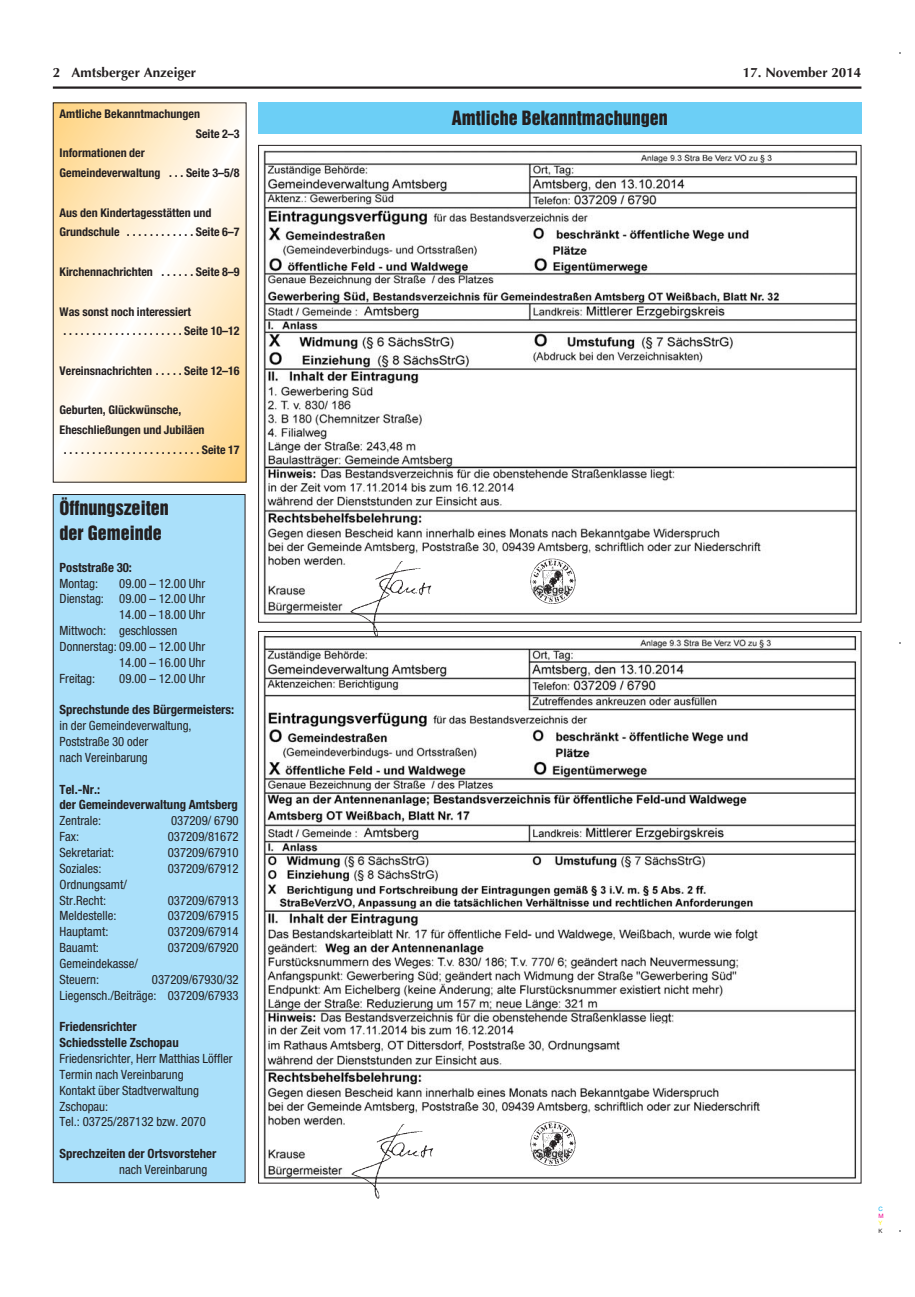
<style>
.page{position:relative;width:915px;height:1297px;background:#fff}
.page>*{position:absolute;margin:0;border:0;box-sizing:border-box;transform-origin:0 0}
.t1{font:18px/24.8px "Helvetica Inserat";color:#231f20}
.t2{font:700 13.5px "Optima";color:#231f20}
.t3{font:condensed 12.75px/15.9px "Helvetica Neue";color:#231f20}
.t4{font:700 condensed 12.75px/15.9px "Helvetica Neue";color:#231f20}
.t5{font:700 condensed 12px/19.8px "Helvetica Neue";color:#231f20}
.t6{font:6px "Helvetica Neue";color:#00adef}
.t7{font:6px "Helvetica Neue";color:#ec008c}
.t8{font:6px "Helvetica Neue";color:#fff200}
.t9{font:6px "Helvetica Neue";color:#231f20}
</style>
<div class="page">
<img style="left:263px;top:150px;width:595px;height:465px">
<img style="left:263px;top:635px;width:594px;height:544px">
<img style="left:527px;top:557px;width:50px;height:51px">
<img style="left:348px;top:558px;width:87px;height:79px">
<img style="left:527px;top:1119px;width:50px;height:51px">
<img style="left:350px;top:1120px;width:87px;height:79px">
<hr style="left:53px;top:86px;width:808px;height:3px;background:#231f20">
<div style="left:258px;top:102px;width:603px;height:32px;background:#6ccff6"></div>
<svg style="left:55px;top:107px;width:189px;height:371px"></svg>
<div style="left:53px;top:102px;width:193px;height:381px;border:1px solid #231f20"></div>
<div style="left:53px;top:494px;width:192px;height:689px;background:#aae0fa"></div>
<div style="left:53px;top:494px;width:192px;height:689px;border:1px solid #231f20"></div>
<p class="t2" style="left:53px;top:67px;width:145px">2 Amtsberger Anzeiger</p>
<p class="t2" style="left:742px;top:67px;width:120px">17. November 2014</p>
<p class="t5" style="left:60px;top:105px;width:142px">Amtliche Bekanntmachungen</p>
<p class="t5" style="left:196px;top:124px;width:45px">Seite 2–3</p>
<p class="t5" style="left:60px;top:144px;width:87px">Informationen der</p>
<p class="t5" style="left:60px;top:164px;width:181px">Gemeindeverwaltung . . . Seite 3–5/8</p>
<p class="t5" style="left:60px;top:204px;width:181px">Aus den Kindertagesstätten und<br>Grundschule . . . . . . . . . . . . Seite 6–7</p>
<p class="t5" style="left:60px;top:263px;width:181px">Kirchennachrichten . . . . . . Seite 8–9</p>
<p class="t5" style="left:63px;top:302px;width:178px;text-indent:-4px">Was sonst noch interessiert<br>. . . . . . . . . . . . . . . . . . . . . Seite 10–12</p>
<p class="t5" style="left:60px;top:362px;width:181px">Vereinsnachrichten . . . . . Seite 12–16</p>
<p class="t5" style="left:60px;top:401px;width:123px">Geburten, Glückwünsche,</p>
<p class="t5" style="left:60px;top:421px;width:146px">Eheschließungen und Jubiläen</p>
<p class="t5" style="left:64px;top:441px;width:177px">. . . . . . . . . . . . . . . . . . . . . . . . Seite 17</p>
<h1 class="t1" style="left:60px;top:497px;width:110px">Öffnungszeiten der Gemeinde</h1>
<p class="t4" style="left:60px;top:560px;width:74px">Poststraße 30:</p>
<p class="t3" style="left:60px;top:576px;width:40px">Montag:</p>
<p class="t3" style="left:119px;top:576px;width:88px">09.00 – 12.00 Uhr</p>
<p class="t3" style="left:60px;top:592px;width:147px">Dienstag: 09.00 – 12.00 Uhr</p>
<p class="t3" style="left:119px;top:608px;width:88px">14.00 – 18.00 Uhr</p>
<p class="t3" style="left:60px;top:624px;width:119px">Mittwoch: geschlossen</p>
<p class="t3" style="left:60px;top:639px;width:147px">Donnerstag: 09.00 – 12.00 Uhr</p>
<p class="t3" style="left:119px;top:655px;width:88px">14.00 – 16.00 Uhr</p>
<p class="t3" style="left:60px;top:671px;width:37px">Freitag:</p>
<p class="t3" style="left:119px;top:671px;width:88px">09.00 – 12.00 Uhr</p>
<p class="t4" style="left:60px;top:703px;width:176px">Sprechstunde des Bürgermeisters:</p>
<p class="t3" style="left:60px;top:719px;width:133px">in der Gemeindeverwaltung,<br>Poststraße 30 oder<br>nach Vereinbarung</p>
<p class="t4" style="left:60px;top:782px;width:180px">Tel.-Nr.:<br>der Gemeindeverwaltung Amtsberg</p>
<p class="t3" style="left:60px;top:814px;width:43px">Zentrale:</p>
<p class="t3" style="left:171px;top:814px;width:69px">037209/ 6790</p>
<p class="t3" style="left:60px;top:830px;width:21px">Fax:</p>
<p class="t3" style="left:168px;top:830px;width:72px">037209/81672</p>
<p class="t3" style="left:60px;top:846px;width:56px">Sekretariat:</p>
<p class="t3" style="left:168px;top:846px;width:72px">037209/67910</p>
<p class="t3" style="left:60px;top:861px;width:43px">Soziales:</p>
<p class="t3" style="left:168px;top:861px;width:72px">037209/67912</p>
<p class="t3" style="left:60px;top:877px;width:69px">Ordnungsamt/<br>Str.Recht:</p>
<p class="t3" style="left:168px;top:893px;width:72px">037209/67913</p>
<p class="t3" style="left:60px;top:909px;width:58px">Meldestelle:</p>
<p class="t3" style="left:168px;top:909px;width:72px">037209/67915</p>
<p class="t3" style="left:60px;top:925px;width:50px">Hauptamt:</p>
<p class="t3" style="left:168px;top:925px;width:72px">037209/67914</p>
<p class="t3" style="left:60px;top:941px;width:41px">Bauamt:</p>
<p class="t3" style="left:168px;top:941px;width:72px">037209/67920</p>
<p class="t3" style="left:60px;top:956px;width:80px">Gemeindekasse/<br>Steuern:</p>
<p class="t3" style="left:60px;top:972px;width:180px;text-align:right">037209/67930/32<br>Liegensch./Beiträge: 037209/67933</p>
<p class="t4" style="left:60px;top:1020px;width:121px">Friedensrichter<br>Schiedsstelle Zschopau</p>
<p class="t3" style="left:60px;top:1052px;width:174px">Friedensrichter, Herr Matthias Löffler<br>Termin nach Vereinbarung<br>Kontakt über Stadtverwaltung<br>Zschopau:<br>Tel.: 03725/287132 bzw. 2070</p>
<p class="t4" style="left:60px;top:1147px;width:158px">Sprechzeiten der Ortsvorsteher</p>
<p class="t3" style="left:119px;top:1163px;width:90px">nach Vereinbarung</p>
<h1 class="t1" style="left:451px;top:106px;width:218px">Amtliche Bekanntmachungen</h1>
<p class="t6" style="left:878px;top:1207px;width:6px">C</p>
<p class="t7" style="left:878px;top:1214px;width:7px">M</p>
<p class="t8" style="left:878px;top:1221px;width:5px">Y</p>
<p class="t9" style="left:878px;top:1228px;width:6px">K</p>
</div>
